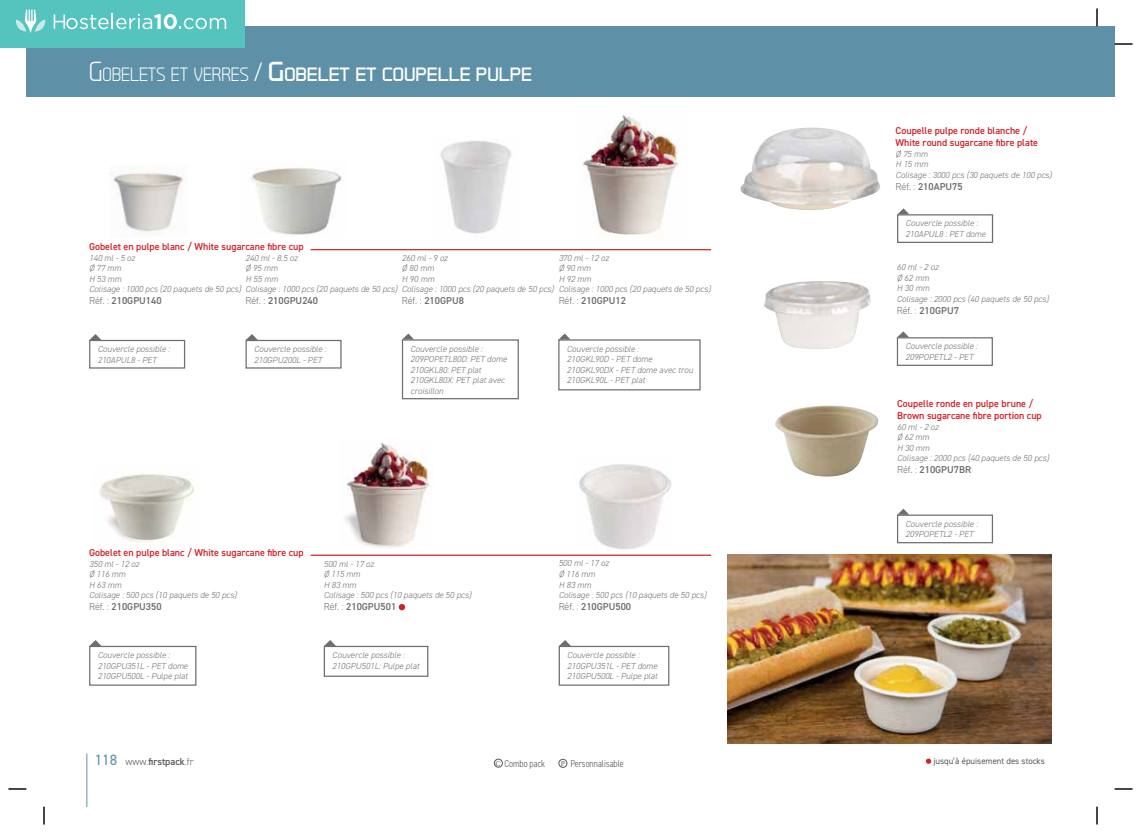
<style>
.page{position:relative;width:1141px;height:833px;background:#fff}
.page>*{position:absolute;margin:0;border:0;box-sizing:border-box;transform-origin:0 0}
.t1{font:19.25px "Tenby Six";color:#fff}
.t2{font:600 10px/12px "DIN2014";color:#d2232a}
.t3{font:600 10px "DIN2014";color:#6d6e70}
.t4{font:300 condensed 10px "DIN2014";color:#58595b}
.t5{font:600 10px "DIN2014";color:#58595b}
.t6{font:italic 300 8.75px/10.5px "DIN2014";color:#6d6e70}
.t7{font:8.75px "DIN2014";color:#58595b}
.t8{font:7.5px "Minion Pro";color:#58595b}
.s1{font-family:"Tenby Five";font-weight:300;font-size:27.5px}
.s2{font-family:"Tenby Five";font-weight:300}
.s3{font-family:"Tenby Five";font-weight:300;font-size:26.25px}
.s4{font-size:27.5px}
.s5{font-weight:300}
.s6{font-weight:400;font-size:15px;color:#5e91a8}
.s7{font-family:"Minion Pro";font-weight:400;font-stretch:normal;font-size:7.5px}
</style>
<div class="page">
<hr style="left:86px;top:753px;width:1px;height:53px;background:#5e91a8">
<svg style="left:925px;top:758px;width:6px;height:5px"></svg>
<div style="left:558px;top:758px;width:9px;height:9px;border:1px solid #58595b;border-radius:50%"></div>
<div style="left:494px;top:758px;width:8px;height:9px;border:1px solid #58595b;border-radius:50%"></div>
<div style="left:26px;top:26px;width:1070px;height:71px;background:#5e91a8"></div>
<img style="left:775px;top:405px;width:103px;height:71px">
<img style="left:740px;top:127px;width:141px;height:83px">
<img style="left:764px;top:281px;width:107px;height:68px">
<div style="left:1079px;top:26px;width:35px;height:71px;background:#5e91a8"></div>
<img style="left:582px;top:115px;width:96px;height:121px">
<img style="left:110px;top:172px;width:77px;height:62px">
<img style="left:251px;top:167px;width:91px;height:68px">
<img style="left:99px;top:474px;width:96px;height:68px">
<img style="left:440px;top:141px;width:72px;height:93px">
<img style="left:579px;top:464px;width:92px;height:86px">
<div style="left:399px;top:603px;width:6px;height:7px;background:#d2232a;border-radius:50%"></div>
<img style="left:345px;top:442px;width:84px;height:106px">
<svg style="left:90px;top:334px;width:11px;height:5px"></svg>
<div style="left:89px;top:339px;width:96px;height:29px;border:1px solid #6d6e70"></div>
<svg style="left:247px;top:334px;width:10px;height:5px"></svg>
<div style="left:245px;top:339px;width:96px;height:29px;border:1px solid #6d6e70"></div>
<svg style="left:897px;top:331px;width:12px;height:6px"></svg>
<div style="left:896px;top:337px;width:96px;height:29px;border:1px solid #6d6e70"></div>
<hr style="left:311px;top:249px;width:400px;height:1px;background:#d2232a">
<hr style="left:311px;top:554px;width:400px;height:1px;background:#d2232a">
<svg style="left:898px;top:508px;width:11px;height:6px"></svg>
<div style="left:896px;top:514px;width:96px;height:29px;border:1px solid #6d6e70"></div>
<svg style="left:403px;top:333px;width:11px;height:6px"></svg>
<div style="left:402px;top:339px;width:117px;height:60px;border:1px solid #6d6e70"></div>
<svg style="left:90px;top:640px;width:11px;height:5px"></svg>
<div style="left:89px;top:645px;width:107px;height:40px;border:1px solid #6d6e70"></div>
<svg style="left:325px;top:640px;width:10px;height:5px"></svg>
<div style="left:324px;top:645px;width:104px;height:31px;border:1px solid #6d6e70"></div>
<svg style="left:560px;top:640px;width:10px;height:5px"></svg>
<div style="left:558px;top:645px;width:111px;height:40px;border:1px solid #6d6e70"></div>
<svg style="left:559px;top:333px;width:11px;height:6px"></svg>
<div style="left:558px;top:339px;width:142px;height:51px;border:1px solid #6d6e70"></div>
<img style="left:727px;top:554px;width:324px;height:189px">
<svg style="left:898px;top:208px;width:11px;height:6px"></svg>
<div style="left:897px;top:214px;width:96px;height:29px;border:1px solid #6d6e70"></div>
<svg style="left:1114px;top:44px;width:18px;height:1px"></svg>
<svg style="left:1096px;top:9px;width:1px;height:17px"></svg>
<svg style="left:9px;top:788px;width:17px;height:1px"></svg>
<svg style="left:44px;top:806px;width:1px;height:17px"></svg>
<svg style="left:1114px;top:788px;width:18px;height:1px"></svg>
<svg style="left:1096px;top:806px;width:1px;height:17px"></svg>
<div style="left:0;top:0;width:244px;height:48px;background:#55c3be"></div>
<svg style="left:54px;top:14px;width:172px;height:15px"></svg>
<svg style="left:15px;top:9px;width:31px;height:24px"></svg>
<h1 class="t1" style="left:89px;top:63px;width:444px"><span class="s1">G</span><span class="s2">OBELETS ET VERRES</span> <span class="s3">/</span> <span class="s4">G</span>OBELET ET COUPELLE PULPE</h1>
<p class="t2" style="left:89px;top:242px;width:216px">Gobelet en pulpe blanc / White sugarcane fibre cup</p>
<p class="t6" style="left:89px;top:253px;width:153px">140 ml - 5 oz<br>Ø 77 mm<br>H 53 mm<br>Colisage : 1000 pcs (20 paquets de 50 pcs)</p>
<p class="t3" style="left:89px;top:297px;width:74px"><span class="s5">Réf. :</span> 210GPU140</p>
<p class="t6" style="left:245px;top:253px;width:153px">240 ml - 8.5 oz<br>Ø 95 mm<br>H 55 mm<br>Colisage : 1000 pcs (20 paquets de 50 pcs)</p>
<p class="t3" style="left:245px;top:297px;width:74px"><span class="s5">Réf. :</span> 210GPU240</p>
<p class="t6" style="left:402px;top:253px;width:153px">260 ml - 9 oz<br>Ø 80 mm<br>H 90 mm<br>Colisage : 1000 pcs (20 paquets de 50 pcs)</p>
<p class="t3" style="left:402px;top:297px;width:64px"><span class="s5">Réf. :</span> 210GPU8</p>
<p class="t6" style="left:558px;top:253px;width:153px">370 ml - 12 oz<br>Ø 90 mm<br>H 92 mm<br>Colisage : 1000 pcs (20 paquets de 50 pcs)</p>
<p class="t3" style="left:558px;top:297px;width:69px"><span class="s5">Réf. :</span> 210GPU12</p>
<p class="t2" style="left:895px;top:126px;width:144px">Coupelle pulpe ronde blanche /<br>White round sugarcane fibre plate</p>
<p class="t6" style="left:895px;top:149px;width:158px">Ø 75 mm<br>H 15 mm<br>Colisage : 3000 pcs (30 paquets de 100 pcs)</p>
<p class="t3" style="left:895px;top:182px;width:69px"><span class="s5">Réf. :</span> 210APU75</p>
<p class="t6" style="left:905px;top:219px;width:82px">Couvercle possible :<br>210APUL8 : PET dome</p>
<p class="t6" style="left:896px;top:262px;width:153px">60 ml - 2 oz<br>Ø 62 mm<br>H 30 mm<br>Colisage : 2000 pcs (40 paquets de 50 pcs)</p>
<p class="t3" style="left:896px;top:306px;width:64px"><span class="s5">Réf. :</span> 210GPU7</p>
<p class="t6" style="left:98px;top:344px;width:74px">Couvercle possible :<br>210APUL8 - PET</p>
<p class="t6" style="left:254px;top:344px;width:74px">Couvercle possible :<br>210GPU200L - PET</p>
<p class="t6" style="left:905px;top:342px;width:74px">Couvercle possible :<br>209POPETL2 - PET</p>
<p class="t6" style="left:410px;top:344px;width:98px">Couvercle possible :<br>209POPETL80D: PET dome<br>210GKL80: PET plat<br>210GKL80X: PET plat avec croisillon</p>
<p class="t6" style="left:567px;top:344px;width:128px">Couvercle possible :<br>210GKL90D - PET dome<br>210GKL90DX - PET dome avec trou<br>210GKL90L - PET plat</p>
<p class="t2" style="left:897px;top:398px;width:146px">Coupelle ronde en pulpe brune /<br>Brown sugarcane fibre portion cup</p>
<p class="t6" style="left:897px;top:422px;width:153px">60 ml - 2 oz<br>Ø 62 mm<br>H 30 mm<br>Colisage : 2000 pcs (40 paquets de 50 pcs)</p>
<p class="t3" style="left:897px;top:466px;width:76px"><span class="s5">Réf. :</span> 210GPU7BR</p>
<p class="t2" style="left:89px;top:547px;width:216px">Gobelet en pulpe blanc / White sugarcane fibre cup</p>
<p class="t6" style="left:89px;top:559px;width:149px">350 ml - 12 oz<br>Ø 116 mm<br>H 63 mm<br>Colisage : 500 pcs (10 paquets de 50 pcs)</p>
<p class="t3" style="left:89px;top:603px;width:74px"><span class="s5">Réf. :</span> 210GPU350</p>
<p class="t6" style="left:324px;top:559px;width:149px">500 ml - 17 oz<br>Ø 115 mm<br>H 83 mm<br>Colisage : 500 pcs (10 paquets de 50 pcs)</p>
<p class="t3" style="left:324px;top:603px;width:74px"><span class="s5">Réf. :</span> 210GPU501</p>
<p class="t6" style="left:558px;top:559px;width:149px">500 ml - 17 oz<br>Ø 116 mm<br>H 83 mm<br>Colisage : 500 pcs (10 paquets de 50 pcs)</p>
<p class="t3" style="left:558px;top:602px;width:74px"><span class="s5">Réf. :</span> 210GPU500</p>
<p class="t6" style="left:98px;top:650px;width:92px">Couvercle possible :<br>210GPU351L - PET dome<br>210GPU500L - Pulpe plat</p>
<p class="t6" style="left:332px;top:650px;width:88px">Couvercle possible :<br>210GPU501L: Pulpe plat</p>
<p class="t6" style="left:567px;top:650px;width:92px">Couvercle possible :<br>210GPU351L - PET dome<br>210GPU500L - Pulpe plat</p>
<p class="t6" style="left:905px;top:519px;width:74px">Couvercle possible :<br>209POPETL2 - PET</p>
<p class="t5" style="left:95px;top:757px;width:100px"><span class="s6">118</span> <span class="s5">www.</span>firstpack<span class="s5">.fr</span></p>
<p class="t7" style="left:933px;top:755px;width:113px">jusqu’à épuisement des stocks</p>
<p class="t4" style="left:495px;top:759px;width:51px"><span class="s7">C</span> Combo pack</p>
<p class="t4" style="left:570px;top:759px;width:55px">Personnalisable</p>
<p class="t8" style="left:560px;top:758px;width:6px">P</p>
</div>
